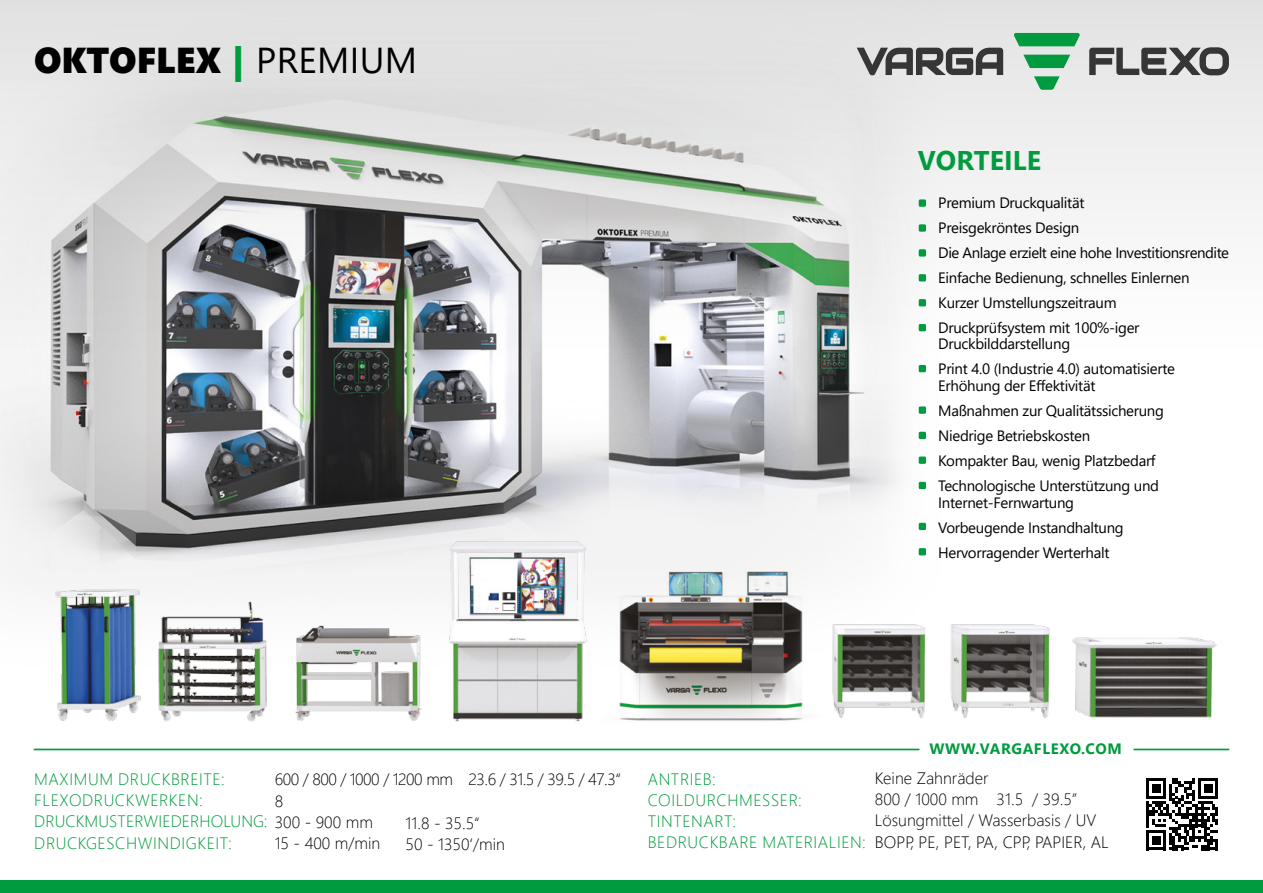
<style>
.page{position:relative;width:1263px;height:893px;background:#fff}
.page>*{position:absolute;margin:0;border:0;box-sizing:border-box;transform-origin:0 0}
.t1{font:36px "Segoe UI Black";color:#000}
.t2{font:700 27px "Segoe UI";letter-spacing:.005em;color:#009b3e}
.t3{font:300 16.5px/21.1px "Segoe UI";color:#000}
.t4{font:300 16.5px/21px "Segoe UI";letter-spacing:.035em;color:#009b3e}
.t5{font:300 16.5px "Segoe UI";letter-spacing:-.03em;color:#000}
.t6{font:300 16.5px/20.1px "Segoe UI";letter-spacing:.005em;color:#009b3e}
.t7{font:15px/25px "Segoe UI";letter-spacing:-.02em;color:#000}
.t8{font:700 15px "Segoe UI";letter-spacing:.045em;color:#009b3e}
.s1{color:#009b3e}
.s2{font-family:"Segoe UI"}
.s3{color:#000}
</style>
<div class="page">
<div style="left:0;top:0;width:1263px;height:372px;background:linear-gradient(to bottom,#e2e3e2,#fff)"></div>
<img style="left:0;top:0;width:941px;height:584px">
<svg style="left:857px;top:48px;width:146px;height:27px;background:#7a7a7a"></svg>
<svg style="left:1013px;top:33px;width:67px;height:13px"></svg>
<svg style="left:1023px;top:55px;width:47px;height:13px"></svg>
<svg style="left:1034px;top:76px;width:26px;height:14px"></svg>
<svg style="left:1089px;top:47px;width:140px;height:28px;background:#898888"></svg>
<div style="left:0;top:880px;width:1263px;height:13px;background:#009b3e"></div>
<hr style="left:34px;top:749px;width:885px;height:1px;background:#009b3e">
<hr style="left:1134px;top:749px;width:95px;height:1px;background:#009b3e">
<svg style="left:1146px;top:778px;width:72px;height:72px"></svg>
<img style="left:44px;top:530px;width:555px;height:192px">
<img style="left:845px;top:576px;width:372px;height:142px">
<img style="left:590px;top:549px;width:255px;height:173px">
<div style="left:919px;top:199px;width:7px;height:8px;background:#009b3e;border-radius:2px"></div>
<div style="left:919px;top:365px;width:7px;height:7px;background:#009b3e;border-radius:2px"></div>
<div style="left:919px;top:274px;width:7px;height:7px;background:#009b3e;border-radius:2px"></div>
<div style="left:919px;top:224px;width:7px;height:8px;background:#009b3e;border-radius:2px"></div>
<div style="left:919px;top:299px;width:7px;height:7px;background:#009b3e;border-radius:2px"></div>
<div style="left:919px;top:406px;width:7px;height:8px;background:#009b3e;border-radius:2px"></div>
<div style="left:919px;top:456px;width:7px;height:8px;background:#009b3e;border-radius:2px"></div>
<div style="left:919px;top:523px;width:7px;height:7px;background:#009b3e;border-radius:2px"></div>
<div style="left:919px;top:249px;width:7px;height:8px;background:#009b3e;border-radius:2px"></div>
<div style="left:919px;top:324px;width:7px;height:7px;background:#009b3e;border-radius:2px"></div>
<div style="left:919px;top:432px;width:7px;height:7px;background:#009b3e;border-radius:2px"></div>
<div style="left:919px;top:482px;width:7px;height:7px;background:#009b3e;border-radius:2px"></div>
<div style="left:919px;top:548px;width:7px;height:7px;background:#009b3e;border-radius:2px"></div>
<h1 class="t1" style="left:34px;top:35px;width:385px">OKTOFLEX <span class="s1">|</span> <span class="s2">PREMIUM</span></h1>
<h2 class="t2" style="left:918px;top:135px;width:125px">VORTEILE</h2>
<p class="t7" style="left:938px;top:189px;width:292px">Premium Druckqualität<br>Preisgekröntes Design<br>Die Anlage erzielt eine hohe Investitionsrendite Einfache Bedienung, schnelles Einlernen Kurzer Umstellungszeitraum<br>Druckprüfsystem mit 100%-iger</p>
<p class="t7" style="left:938px;top:330px;width:238px">Druckbilddarstellung<br>Print 4.0 (Industrie 4.0) automatisierte</p>
<p class="t7" style="left:938px;top:372px;width:227px">Erhöhung der Effektivität<br>Maßnahmen zur Qualitätssicherung<br>Niedrige Betriebskosten<br>Kompakter Bau, wenig Platzbedarf<br>Technologische Unterstützung und</p>
<p class="t7" style="left:938px;top:488px;width:187px">Internet-Fernwartung<br>Vorbeugende Instandhaltung<br>Hervorragender Werterhalt</p>
<p class="t5" style="left:275px;top:764px;width:348px">600 / 800 / 1000 / 1200 mm 23.6 / 31.5 / 39.5 / 47.3“</p>
<p class="t4" style="left:34px;top:767px;width:192px">MAXIMUM DRUCKBREITE:<br>FLEXODRUCKWERKEN:</p>
<p class="t4" style="left:34px;top:831px;width:199px">DRUCKGESCHWINDIGKEIT:</p>
<p class="t6" style="left:34px;top:789px;width:340px;text-indent:240px"><span class="s3">8<br></span>DRUCKMUSTERWIEDERHOLUNG: <span class="s3">300 - 900 mm</span></p>
<p class="t3" style="left:275px;top:831px;width:107px">15 - 400 m/min</p>
<p class="t3" style="left:406px;top:811px;width:101px">11.8 - 35.5“<br>50 - 1350‘/min</p>
<p class="t4" style="left:648px;top:767px;width:220px">ANTRIEB:<br>COILDURCHMESSER:<br>TINTENART:<br>BEDRUCKBARE MATERIALIEN:</p>
<p class="t8" style="left:929px;top:734px;width:194px">WWW.VARGAFLEXO.COM</p>
<p class="t3" style="left:875px;top:766px;width:235px">Keine Zahnräder<br>800 / 1000 mm 31.5 / 39.5”<br>Lösungmittel / Wasserbasis / UV<br>BOPP, PE, PET, PA, CPP, PAPIER, AL</p>
</div>
